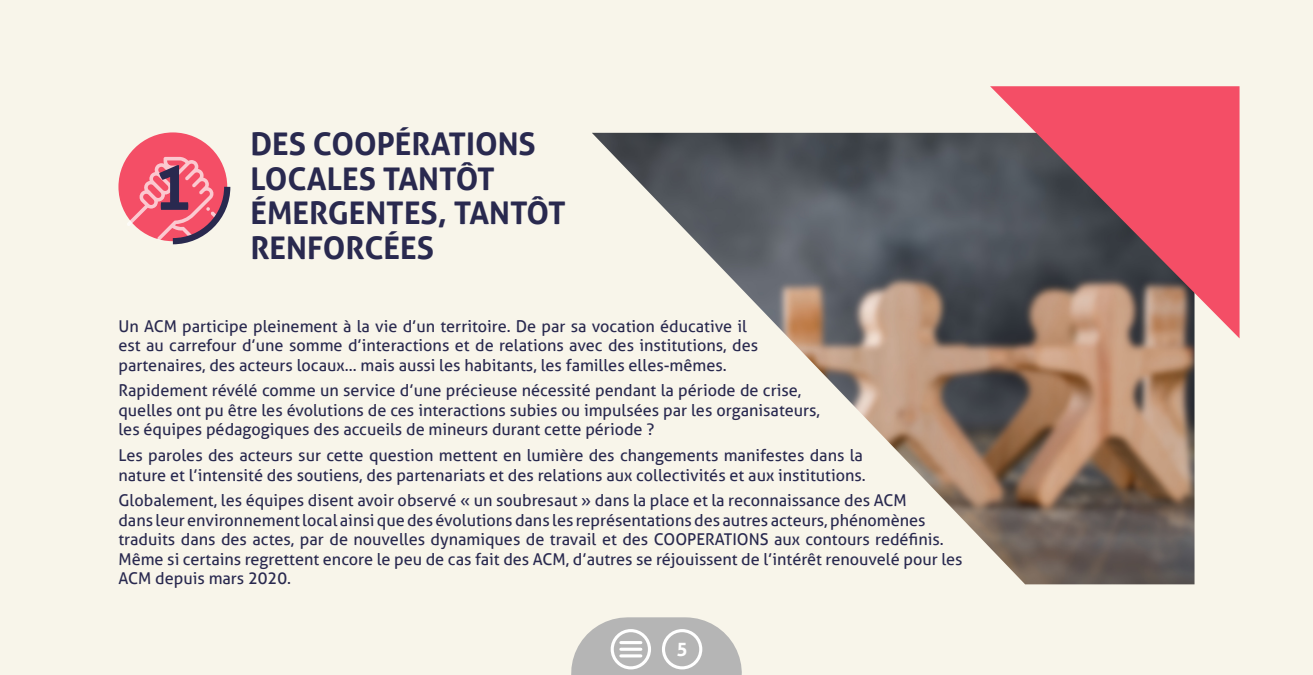
<style>
.page{position:relative;width:1313px;height:675px;background:#fff}
.page>*{position:absolute;margin:0;border:0;box-sizing:border-box;transform-origin:0 0}
.t1{font:700 62.5px "Aller";color:#29294f}
.t2{font:700 31.25px/34.4px "Aller";color:#29294f}
.t3{font:700 18.75px "Aller";color:#fff}
.t4{font:16.25px/19.5px "Aller";color:#29294f}
</style>
<div class="page">
<div style="left:0;top:0;width:1312px;height:675px;background:#f8f5ea"></div>
<div style="left:627px;top:617px;width:58px;height:58px;background:#b5b5b5"></div>
<div style="left:662px;top:629px;width:40px;height:40px;border:3px solid #fff;border-radius:50%"></div>
<div style="left:610px;top:629px;width:41px;height:40px;border:3px solid #fff;border-radius:50%"></div>
<hr style="left:621px;top:641px;width:20px;height:3px;background:#fff">
<hr style="left:621px;top:648px;width:20px;height:3px;background:#fff">
<hr style="left:621px;top:654px;width:20px;height:3px;background:#fff">
<img style="left:592px;top:133px;width:602px;height:451px">
<svg style="left:990px;top:86px;width:249px;height:252px;background:#af5964"></svg>
<div style="left:118px;top:132px;width:109px;height:109px;background:#f44e66;border-radius:50%"></div>
<svg style="left:127px;top:157px;width:104px;height:88px"></svg>
<h1 class="t1" style="left:154px;top:149px;width:39px">1</h1>
<h2 class="t2" style="left:250px;top:127px;width:317px">DES COOPÉRATIONS<br>LOCALES TANTÔT<br>ÉMERGENTES, TANTÔT<br>RENFORCÉES</h2>
<p class="t4" style="left:118px;top:316px;width:641px">Un ACM participe pleinement à la vie d’un territoire. De par sa vocation éducative il est au carrefour d’une somme d’interactions et de relations avec des institutions, des partenaires, des acteurs locaux… mais aussi les habitants, les familles elles-mêmes.</p>
<p class="t4" style="left:118px;top:381px;width:703px">Rapidement révélé comme un service d’une précieuse nécessité pendant la période de crise, quelles ont pu être les évolutions de ces interactions subies ou impulsées par les organisateurs, les équipes pédagogiques des accueils de mineurs durant cette période ?</p>
<p class="t4" style="left:118px;top:446px;width:749px">Les paroles des acteurs sur cette question mettent en lumière des changements manifestes dans la nature et l’intensité des soutiens, des partenariats et des relations aux collectivités et aux institutions.</p>
<p class="t4" style="left:118px;top:491px;width:845px">Globalement, les équipes disent avoir observé « un soubresaut » dans la place et la reconnaissance des ACM<br>dans leur environnement local ainsi que des évolutions dans les représentations des autres acteurs, phénomènes traduits dans des actes, par de nouvelles dynamiques de travail et des COOPERATIONS aux contours redéfinis.<br>Même si certains regrettent encore le peu de cas fait des ACM, d’autres se réjouissent de l’intérêt renouvelé pour les ACM depuis mars 2020.</p>
<p class="t3" style="left:676px;top:638px;width:13px">5</p>
</div>
